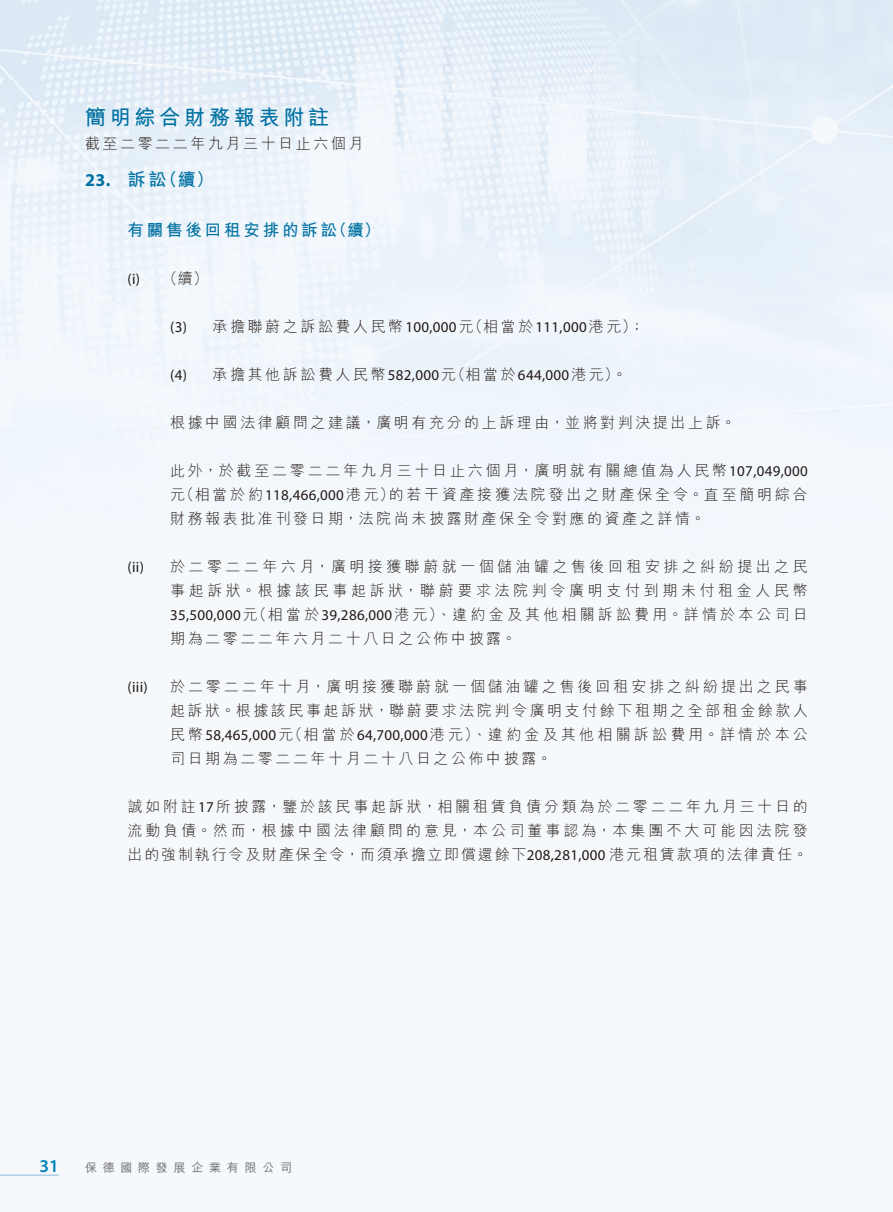
<style>
.page{position:relative;width:893px;height:1212px;background:#fff}
.page>*{position:absolute;margin:0;border:0;box-sizing:border-box;transform-origin:0 0}
.t1{font:700 21px "M Hei HK";letter-spacing:.18em;color:#0071a2}
.t2{font:700 18px "M Hei HK";color:#0071a2}
.t3{font:700 18px "Myriad Pro";color:#0071a2}
.t4{font:600 18px "Myriad Pro";color:#0081b8}
.t5{font:700 16.5px "M Hei HK";letter-spacing:.17em;color:#0071a2}
.t6{font:300 15px/24px "M Hei HK";letter-spacing:.17em;color:#231916;text-align:right}
.t7{font:300 15px/24px "M Hei HK";letter-spacing:.24em;color:#231916;text-align:right}
.t8{font:15px "Myriad Pro";letter-spacing:.02em;color:#231916}
.t9{font:300 15px "M Hei HK";letter-spacing:.195em;color:#231916}
.t10{font:300 15px "M Hei HK";letter-spacing:.23em;color:#231916}
.t11{font:500 12px "M Hei HK";letter-spacing:.48em;color:#6e6d6d}
.s1{font-family:"Myriad Pro";font-weight:400}
.s2{font-family:"M Hei HK";font-weight:300}
</style>
<div class="page">
<img style="left:0;top:0;width:893px;height:1175px">
<hr style="left:0;top:1175px;width:59px;height:1px;background:#87b9d9">
<h1 class="t1" style="left:85px;top:102px;width:246px">簡明綜合財務報表附註</h1>
<p class="t6" style="left:85px;top:131px;width:280px">截至二零二二年九月三十日止六個月</p>
<p class="t2" style="left:159px;top:166px;width:56px">（續(</p>
<p class="t2" style="left:128px;top:166px;width:41px">訴訟</p>
<p class="t3" style="left:85px;top:168px;width:27px">23.</p>
<p class="t5" style="left:128px;top:218px;width:211px">有關售後回租安排的訴訟</p>
<p class="t6" style="left:163px;top:266px;width:47px">（續(</p>
<p class="t5" style="left:331px;top:218px;width:52px">（續(</p>
<p class="t8" style="left:128px;top:269px;width:14px">i( )</p>
<p class="t8" style="left:128px;top:557px;width:18px">i i( )</p>
<p class="t8" style="left:128px;top:677px;width:22px">(iii)</p>
<p class="t8" style="left:170px;top:317px;width:18px">3( )</p>
<p class="t6" style="left:468px;top:314px;width:178px">（相當於 <span class="s1">111,000</span>港元 ;(</p>
<p class="t6" style="left:213px;top:314px;width:263px">承擔聯蔚之訴訟費人民幣<span class="s1">100,000</span>元</p>
<p class="t6" style="left:450px;top:362px;width:178px">（相當於 <span class="s1">644,000</span>港元。(</p>
<p class="t6" style="left:213px;top:362px;width:245px">承擔其他訴訟費人民幣<span class="s1">582,000</span>元</p>
<p class="t8" style="left:170px;top:365px;width:18px">4( )</p>
<p class="t6" style="left:170px;top:410px;width:567px">根據中國法律顧問之建議，廣明有充分的上訴理由，並將對判決提出上訴。</p>
<p class="t6" style="left:170px;top:458px;width:639px">此外，於截至二零二二年九月三十日止六個月，廣明就有關總值為人民幣<span class="s1">107,049,000</span>的若干資產接獲法院發出之財產保全令。直至簡明綜合</p>
<p class="t8" style="left:179px;top:485px;width:217px"><span class="s2">（相當於約</span> 118,466,000<span class="s2">港元）</span></p>
<p class="t6" style="left:170px;top:482px;width:537px;text-align:left">元<br>財務報表批准刊發日期，法院尚未披露財產保全令對應的資產之詳情。</p>
<p class="t10" style="left:170px;top:558px;width:639px">於二零二二年六月，廣明接獲聯蔚就一個儲油罐之售後回租安排之糾紛提出之民</p>
<p class="t7" style="left:170px;top:578px;width:639px">事起訴狀。根據該民事起訴狀，聯蔚要求法院判令廣明支付到期未付租金人民幣（相當於<span class="s1">39,286,000</span>港元）、違約金及其他相關訴訟費用。詳情於本公司日</p>
<p class="t8" style="left:170px;top:605px;width:89px">35,500,000<span class="s2">元</span></p>
<p class="t6" style="left:170px;top:626px;width:348px">期為二零二二年六月二十八日之公佈中披露。</p>
<p class="t9" style="left:170px;top:678px;width:639px">於二零二二年十月，廣明接獲聯蔚就一個儲油罐之售後回租安排之糾紛提出之民事</p>
<p class="t6" style="left:170px;top:698px;width:639px">起訴狀。根據該民事起訴狀，聯蔚要求法院判令廣明支付餘下租期之全部租金餘款人（相當於<span class="s1">64,700,000</span>港元）、違約金及其他相關訴訟費用。詳情於本公</p>
<p class="t8" style="left:170px;top:725px;width:125px"><span class="s2">民幣</span>58,465,000<span class="s2">元</span></p>
<p class="t6" style="left:170px;top:746px;width:383px">司日期為二零二二年十月二十八日之公佈中披露。</p>
<p class="t6" style="left:128px;top:794px;width:682px;text-align:justify">誠如附註<span class="s1">17</span>所披露，鑒於該民事起訴狀，相關租賃負債分類為於二零二二年九月三十日的流動負債。然而，根據中國法律顧問的意見，本公司董事認為，本集團不大可能因法院發出的強制執行令及財產保全令，而須承擔立即償還餘下<span class="s1">208,281,000</span> 港元租賃款項的法律責任。</p>
<p class="t4" style="left:39px;top:1154px;width:21px">31</p>
<p class="t11" style="left:85px;top:1158px;width:209px">保德國際發展企業有限公司</p>
</div>
